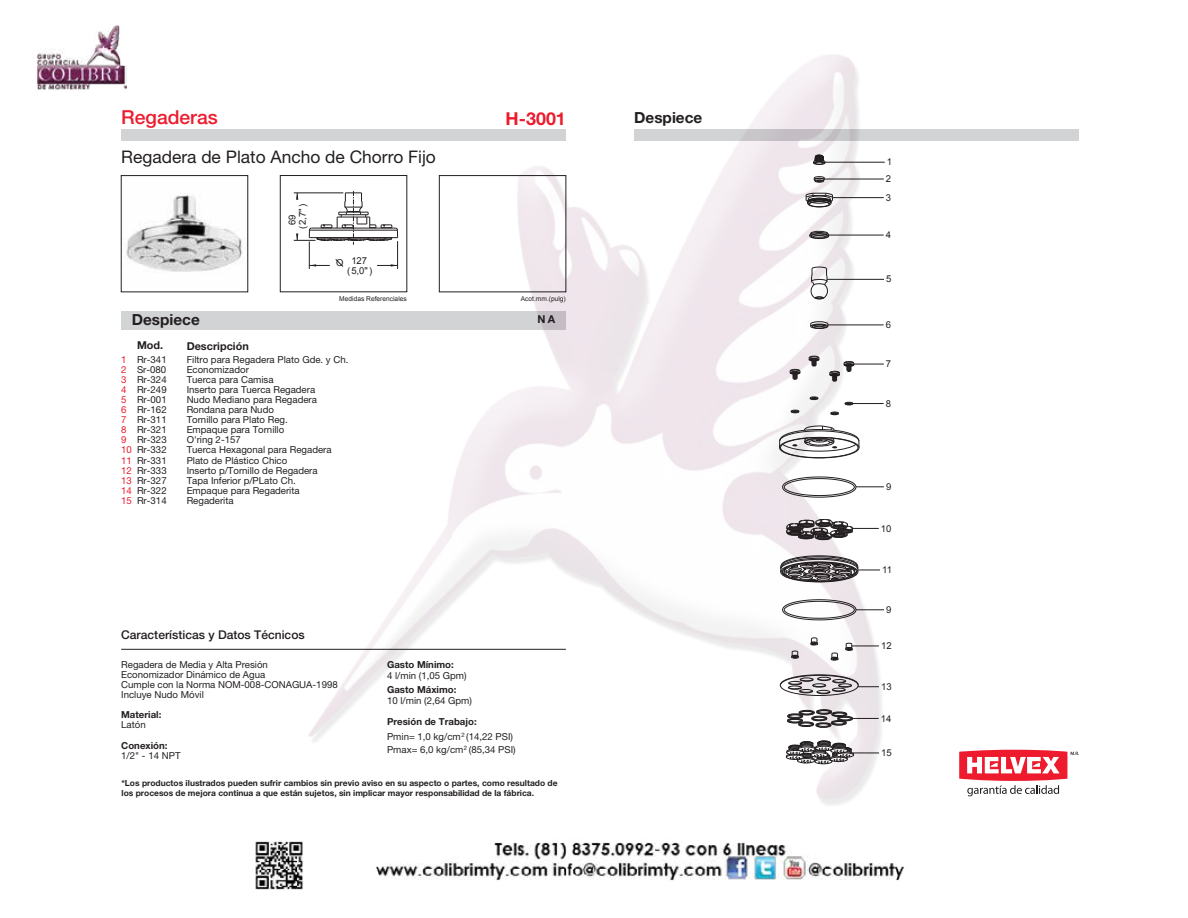
<style>
.page{position:relative;width:1188px;height:918px;background:#fff}
.page>*{position:absolute;margin:0;border:0;box-sizing:border-box;transform-origin:0 0}
.t1{font:500 19.35px "Helvetica Neue";color:#ed1b2d}
.t2{font:700 17.85px "Helvetica Neue";color:#ed1b2d}
.t3{font:17.4px "Helvetica Neue";color:#231f20}
.t4{font:700 15.3px "Helvetica Neue";color:#231f20}
.t5{font:500 12px "Helvetica Neue";color:#231f20}
.t6{font:700 10.8px "Helvetica Neue";color:#231f20}
.t7{font:9.6px/10.1px "Helvetica Neue";color:#231f20}
.t8{font:700 9.6px "Helvetica Neue";color:#231f20}
.t9{font:9.6px/10.1px "Helvetica Neue";color:#ed1b2d}
.t10{font:9.45px/10.2px "Arial";color:#231f20}
.t11{font:700 8.4px/10.2px "Helvetica Neue";color:#231f20}
.t12{font:6.6px "Arial";color:#231f20}
.t13{font:6px "Helvetica Neue";color:#231f20}
</style>
<div class="page">
<img style="left:767px;top:55px;width:91px;height:750px">
<img style="left:255px;top:841px;width:650px;height:49px">
<img style="left:37px;top:25px;width:89px;height:65px">
<div style="left:114px;top:103px;width:965px;height:696px;background:#fff"></div>
<img style="left:126px;top:193px;width:116px;height:79px">
<div style="left:121px;top:311px;width:445px;height:19px;background:#d1d3d4"></div>
<div style="left:121px;top:129px;width:445px;height:12px;background:#d1d3d4"></div>
<div style="left:121px;top:175px;width:127px;height:117px;border:1px solid #231f20"></div>
<div style="left:280px;top:175px;width:127px;height:117px;border:1px solid #231f20"></div>
<div style="left:439px;top:175px;width:127px;height:117px;border:1px solid #231f20"></div>
<svg style="left:634px;top:129px;width:445px;height:12px;background:#ceced0"></svg>
<hr style="left:121px;top:649px;width:445px;height:1px;background:#231f20">
<svg style="left:959px;top:750px;width:120px;height:46px"></svg>
<svg style="left:294px;top:191px;width:104px;height:78px"></svg>
<hr style="left:828px;top:325px;width:56px;height:1px;background:#231f20">
<hr style="left:829px;top:235px;width:55px;height:1px;background:#231f20">
<hr style="left:854px;top:364px;width:30px;height:1px;background:#231f20">
<hr style="left:853px;top:403px;width:31px;height:1px;background:#231f20">
<hr style="left:832px;top:197px;width:52px;height:1px;background:#231f20">
<hr style="left:825px;top:162px;width:60px;height:1px;background:#231f20">
<hr style="left:824px;top:179px;width:60px;height:1px;background:#231f20">
<hr style="left:827px;top:279px;width:57px;height:1px;background:#231f20">
<svg style="left:845px;top:402px;width:9px;height:3px"></svg>
<svg style="left:790px;top:369px;width:11px;height:11px"></svg>
<svg style="left:809px;top:356px;width:11px;height:10px"></svg>
<svg style="left:830px;top:361px;width:25px;height:20px"></svg>
<svg style="left:791px;top:410px;width:9px;height:3px"></svg>
<svg style="left:810px;top:397px;width:8px;height:3px"></svg>
<svg style="left:831px;top:412px;width:8px;height:3px"></svg>
<svg style="left:791px;top:651px;width:8px;height:8px"></svg>
<svg style="left:810px;top:267px;width:19px;height:32px"></svg>
<svg style="left:814px;top:176px;width:11px;height:6px"></svg>
<svg style="left:786px;top:519px;width:93px;height:21px"></svg>
<svg style="left:813px;top:155px;width:13px;height:10px"></svg>
<div style="left:810px;top:234px;width:19px;height:5px;border:1px solid #231f20;border-radius:50%"></div>
<svg style="left:810px;top:231px;width:19px;height:6px"></svg>
<svg style="left:787px;top:709px;width:92px;height:18px"></svg>
<div style="left:811px;top:324px;width:17px;height:5px;border:1px solid #231f20;border-radius:50%"></div>
<div style="left:812px;top:324px;width:14px;height:4px;border:1px solid #231f20;border-radius:50%"></div>
<svg style="left:810px;top:321px;width:19px;height:6px"></svg>
<div style="left:808px;top:201px;width:22px;height:6px;border:1px solid #231f20;border-radius:50%"></div>
<svg style="left:806px;top:193px;width:27px;height:12px"></svg>
<div style="left:779px;top:437px;width:80px;height:21px;border:1px solid #231f20;border-radius:50%"></div>
<svg style="left:779px;top:426px;width:81px;height:26px"></svg>
<svg style="left:810px;top:638px;width:8px;height:7px"></svg>
<svg style="left:831px;top:653px;width:8px;height:7px"></svg>
<svg style="left:845px;top:643px;width:34px;height:8px"></svg>
<div style="left:780px;top:675px;width:78px;height:21px;border:1px solid #231f20;border-radius:50%"></div>
<div style="left:817px;top:690px;width:13px;height:4px;border:1px solid #231f20;border-radius:50%"></div>
<svg style="left:780px;top:675px;width:99px;height:18px;background:#b4afb2"></svg>
<svg style="left:782px;top:599px;width:102px;height:21px"></svg>
<svg style="left:782px;top:477px;width:102px;height:20px"></svg>
<svg style="left:786px;top:741px;width:93px;height:23px"></svg>
<div style="left:781px;top:562px;width:77px;height:20px;border:1px solid #231f20;border-radius:50%"></div>
<svg style="left:780px;top:555px;width:100px;height:26px"></svg>
<h1 class="t1" style="left:121px;top:106px;width:98px">Regaderas</h1>
<h2 class="t2" style="left:506px;top:107px;width:62px">H-3001</h2>
<h3 class="t3" style="left:121px;top:147px;width:316px">Regadera de Plato Ancho de Chorro Fijo</h3>
<h3 class="t4" style="left:132px;top:310px;width:70px">Despiece</h3>
<p class="t10" style="left:287px;top:229px;width:27px;text-indent:4px;rotate:-90deg">69 (2,7")</p>
<p class="t10" style="left:347px;top:255px;width:27px;text-align:center">127 (5,0")</p>
<p class="t10" style="left:336px;top:258px;width:9px">O</p>
<p class="t12" style="left:339px;top:294px;width:69px">Medidas Referenciales</p>
<p class="t12" style="left:521px;top:294px;width:46px">Acot.mm.(pulg)</p>
<p class="t6" style="left:538px;top:313px;width:19px">NA</p>
<p class="t6" style="left:137px;top:339px;width:28px">Mod.</p>
<p class="t6" style="left:187px;top:339px;width:64px">Descripción</p>
<p class="t7" style="left:137px;top:354px;width:31px">Rr-341</p>
<p class="t7" style="left:187px;top:354px;width:163px">Filtro para Regadera Plato Gde. y Ch.</p>
<p class="t7" style="left:137px;top:364px;width:31px">Sr-080</p>
<p class="t7" style="left:187px;top:364px;width:64px">Economizador</p>
<p class="t7" style="left:137px;top:374px;width:31px">Rr-324</p>
<p class="t7" style="left:187px;top:374px;width:88px">Tuerca para Camisa</p>
<p class="t7" style="left:137px;top:385px;width:31px">Rr-249</p>
<p class="t7" style="left:187px;top:385px;width:130px">Inserto para Tuerca Regadera</p>
<p class="t7" style="left:137px;top:395px;width:31px">Rr-001</p>
<p class="t7" style="left:187px;top:395px;width:132px">Nudo Mediano para Regadera</p>
<p class="t7" style="left:137px;top:405px;width:31px">Rr-162</p>
<p class="t7" style="left:187px;top:405px;width:89px">Rondana para Nudo</p>
<p class="t7" style="left:137px;top:415px;width:31px">Rr-311</p>
<p class="t7" style="left:187px;top:415px;width:103px">Tornillo para Plato Reg.</p>
<p class="t7" style="left:137px;top:425px;width:31px">Rr-321</p>
<p class="t7" style="left:187px;top:425px;width:99px">Empaque para Tornillo</p>
<p class="t7" style="left:137px;top:435px;width:31px">Rr-323</p>
<p class="t7" style="left:187px;top:435px;width:56px">O'ring 2-157</p>
<p class="t7" style="left:137px;top:445px;width:31px">Rr-332</p>
<p class="t7" style="left:187px;top:445px;width:146px">Tuerca Hexagonal para Regadera</p>
<p class="t7" style="left:137px;top:455px;width:31px">Rr-331</p>
<p class="t7" style="left:187px;top:455px;width:102px">Plato de Plástico Chico</p>
<p class="t7" style="left:137px;top:465px;width:31px">Rr-333</p>
<p class="t7" style="left:187px;top:465px;width:133px">Inserto p/Tornillo de Regadera</p>
<p class="t7" style="left:137px;top:475px;width:31px">Rr-327</p>
<p class="t7" style="left:187px;top:475px;width:111px">Tapa Inferior p/PLato Ch.</p>
<p class="t7" style="left:137px;top:485px;width:31px">Rr-322</p>
<p class="t7" style="left:187px;top:485px;width:114px">Empaque para Regaderita</p>
<p class="t7" style="left:137px;top:495px;width:31px">Rr-314</p>
<p class="t7" style="left:187px;top:495px;width:49px">Regaderita</p>
<p class="t9" style="left:121px;top:354px;width:12px">1<br>2<br>3<br>4<br>5<br>6<br>7<br>8<br>9<br>10<br>11<br>12<br>13<br>14<br>15</p>
<p class="t5" style="left:121px;top:628px;width:185px">Características y Datos Técnicos</p>
<p class="t7" style="left:121px;top:659px;width:218px">Regadera de Media y Alta Presión<br>Economizador Dinámico de Agua<br>Cumple con la Norma NOM-008-CONAGUA-1998<br>Incluye Nudo Móvil</p>
<p class="t8" style="left:121px;top:709px;width:42px">Material:</p>
<p class="t7" style="left:121px;top:720px;width:26px">Latón</p>
<p class="t8" style="left:121px;top:739px;width:48px">Conexión:</p>
<p class="t7" style="left:121px;top:750px;width:61px">1/2" - 14 NPT</p>
<p class="t8" style="left:387px;top:658px;width:68px">Gasto Mínimo:</p>
<p class="t7" style="left:387px;top:671px;width:81px">4 l/min (1,05 Gpm)</p>
<p class="t8" style="left:387px;top:684px;width:71px">Gasto Máximo:</p>
<p class="t7" style="left:387px;top:696px;width:86px">10 l/min (2,64 Gpm)</p>
<p class="t8" style="left:387px;top:715px;width:91px">Presión de Trabajo:</p>
<p class="t13" style="left:461px;top:731px;width:5px">2</p>
<p class="t7" style="left:387px;top:744px;width:130px">Pmax= 6,0 kg/cm (85,34 PSI)</p>
<p class="t7" style="left:387px;top:732px;width:127px">Pmin= 1,0 kg/cm (14,22 PSI)</p>
<p class="t13" style="left:464px;top:744px;width:5px">2</p>
<p class="t11" style="left:122px;top:778px;width:438px">*Los productos ilustrados pueden sufrir cambios sin previo aviso en su aspecto o partes, como resultado de los procesos de mejora continua a que están sujetos, sin implicar mayor responsabilidad de la fábrica.</p>
<h3 class="t4" style="left:634px;top:108px;width:70px">Despiece</h3>
<p class="t10" style="left:886px;top:154px;width:8px;line-height:16.8px">1<br>2</p>
<p class="t10" style="left:886px;top:192px;width:7px">3</p>
<p class="t10" style="left:886px;top:230px;width:7px">4</p>
<p class="t10" style="left:886px;top:274px;width:7px">5</p>
<p class="t10" style="left:886px;top:320px;width:7px">6</p>
<p class="t10" style="left:886px;top:359px;width:7px">7</p>
<p class="t10" style="left:886px;top:398px;width:7px">8</p>
<p class="t10" style="left:886px;top:481px;width:7px">9</p>
<p class="t10" style="left:881px;top:523px;width:12px">10</p>
<p class="t10" style="left:882px;top:565px;width:11px">11</p>
<p class="t10" style="left:886px;top:604px;width:7px">9</p>
<p class="t10" style="left:881px;top:641px;width:12px">12</p>
<p class="t10" style="left:881px;top:681px;width:12px">13</p>
<p class="t10" style="left:881px;top:713px;width:12px">14</p>
<p class="t10" style="left:881px;top:748px;width:12px">15</p>
</div>
